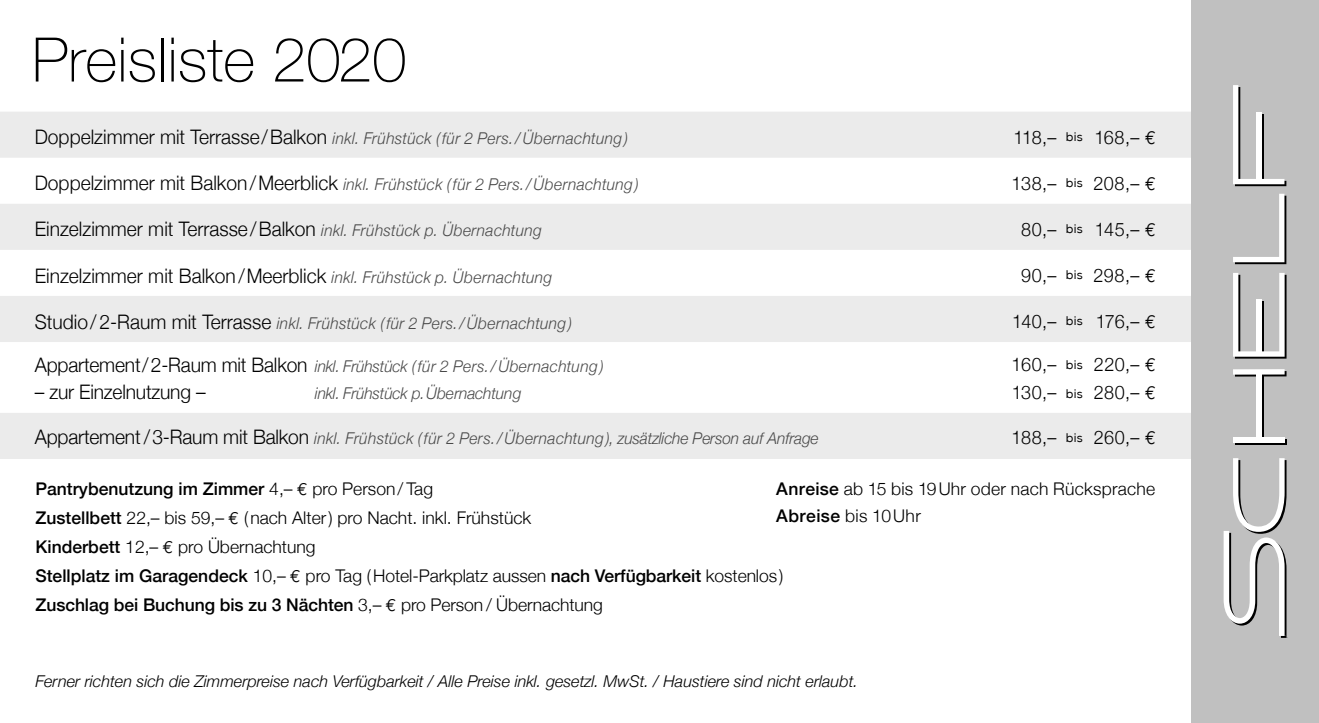
<style>
.page{position:relative;width:1319px;height:723px;background:#fff}
.page>*{position:absolute;margin:0;border:0;box-sizing:border-box;transform-origin:0 0}
.t1{font:61.5px "Helvetica Neue Thin 6";color:#000}
.t2{font:300 20px "Helvetica Neue";color:#000;scale:.96 1}
.t3{font:300 18.75px/28.8px "Helvetica Neue";letter-spacing:.025em;color:#000;scale:.96 1}
.t4{font:300 17.5px/29px "Helvetica Neue";color:#000}
.t5{font:italic 300 16.25px "Helvetica Neue";letter-spacing:.015em;color:#484848;scale:.96 1}
.t6{font:italic 300 16.25px "Helvetica Neue";color:#000}
.t7{font:italic 300 16.25px "Helvetica Neue";letter-spacing:-.01em;color:#484848;scale:.96 1}
.t8{font:12.5px "Nexa";letter-spacing:.02em;color:#000;scale:.96 1}
.s1{font-style:normal;font-size:20px;color:#000}
.s2{font-family:"Euro Mono";font-weight:400}
.s3{font-style:italic;font-size:16.25px;color:#484848}
.s4{font-family:"Nexa";font-weight:400;font-size:12.5px}
.s5{font-weight:500}
</style>
<div class="page">
<svg style="left:0;top:112px;width:1191px;height:347px;fill:#ebebeb"></svg>
<div style="left:1191px;top:0;width:127px;height:723px;background:#c0c0c0"></div>
<svg style="left:1235px;top:371px;width:51px;height:5px"></svg>
<div style="left:1234px;top:439px;width:52px;height:6px;background:#000"></div>
<div style="left:1257px;top:374px;width:6px;height:68px;background:#fff"></div>
<div style="left:1232px;top:369px;width:52px;height:6px;background:#fff"></div>
<div style="left:1232px;top:437px;width:52px;height:6px;background:#fff"></div>
<div style="left:1255px;top:372px;width:6px;height:68px;background:#fff"></div>
<svg style="left:1233px;top:273px;width:53px;height:86px"></svg>
<div style="left:1255px;top:300px;width:6px;height:54px;background:#fff"></div>
<svg style="left:1233px;top:194px;width:53px;height:70px"></svg>
<svg style="left:1233px;top:85px;width:53px;height:101px"></svg>
<div style="left:1255px;top:112px;width:6px;height:70px;background:#fff"></div>
<svg style="left:1223px;top:458px;width:63px;height:180px"></svg>
<h1 class="t1" style="left:32px;top:33px;width:376px">Preisliste 2020</h1>
<p class="t5" style="left:35px;top:126px;width:619px"><span class="s1">Doppelzimmer mit Terrasse / Balkon</span> inkl. Frühstück (für 2 Pers./Übernachtung)</p>
<p class="t3" style="left:1013px;top:121px;width:150px">118,– <sup>bis</sup> 168,– <span class="s2">€</span></p>
<p class="t5" style="left:35px;top:172px;width:630px"><span class="s1">Doppelzimmer mit Balkon / Meerblick</span> inkl. Frühstück (für 2 Pers./Übernachtung)</p>
<p class="t3" style="left:1011px;top:167px;width:152px">138,– <sup>bis</sup> 208,– <span class="s2">€</span></p>
<p class="t2" style="left:35px;top:213px;width:529px">Einzelzimmer mit Terrasse / Balkon <span class="s3">inkl. Frühstück p. Übernachtung</span></p>
<p class="t3" style="left:1021px;top:213px;width:142px">80,– <sup>bis</sup> 145,– <span class="s2">€</span></p>
<p class="t2" style="left:35px;top:259px;width:540px">Einzelzimmer mit Balkon / Meerblick <span class="s3">inkl. Frühstück p. Übernachtung</span></p>
<p class="t3" style="left:1020px;top:259px;width:142px">90,– <sup>bis</sup> 298,– <span class="s2">€</span></p>
<p class="t5" style="left:35px;top:310px;width:561px"><span class="s1">Studio / 2-Raum mit Terrasse</span> inkl. Frühstück (für 2 Pers./Übernachtung)</p>
<p class="t3" style="left:1011px;top:306px;width:151px">140,– <sup>bis</sup> 176,– <span class="s2">€</span></p>
<p class="t5" style="left:35px;top:353px;width:594px"><span class="s1">Appartement / 2-Raum mit Balkon</span> inkl. Frühstück (für 2 Pers./Übernachtung)</p>
<p class="t2" style="left:35px;top:376px;width:179px">– zur Einzelnutzung –</p>
<p class="t7" style="left:315px;top:381px;width:216px">inkl. Frühstück p. Übernachtung</p>
<p class="t3" style="left:1011px;top:348px;width:48px">160,–<br>130,–</p>
<p class="t8" style="left:1065px;top:357px;width:19px">bis</p>
<p class="t3" style="left:1093px;top:348px;width:66px">220,– <span class="s2">€<br></span>280,– <span class="s2">€</span></p>
<p class="t8" style="left:1065px;top:386px;width:19px">bis</p>
<p class="t5" style="left:35px;top:425px;width:817px"><span class="s1">Appartement / 3-Raum mit Balkon</span> inkl. Frühstück (für 2 Pers./Übernachtung), zusätzliche Person auf Anfrage</p>
<p class="t3" style="left:1011px;top:421px;width:152px">188,– <span class="s4">bis</span> 260,– <span class="s2">€</span></p>
<p class="t4" style="left:35px;top:473px;width:749px"><span class="s5">Pantrybenutzung im Zimmer</span> 4,– <span class="s2">€</span> pro Person / Tag<br><span class="s5">Zustellbett</span> 22,– bis 59,– <span class="s2">€</span> (nach Alter) pro Nacht. inkl. Frühstück<br><span class="s5">Kinderbett</span> 12,– <span class="s2">€</span> pro Übernachtung<br><span class="s5">Stellplatz im Garagendeck</span> 10,– <span class="s2">€</span> pro Tag (Hotel-Parkplatz aussen <span class="s5">nach Verfügbarkeit</span> kostenlos)<br><span class="s5">Zuschlag bei Buchung bis zu 3 Nächten</span> 3,– <span class="s2">€</span> pro Person / Übernachtung</p>
<p class="t4" style="left:776px;top:475px;width:380px;line-height:26.5px"><span class="s5">Anreise</span> ab 15 bis 19Uhr oder nach Rücksprache<br><span class="s5">Abreise</span> bis 10Uhr</p>
<p class="t6" style="left:35px;top:668px;width:824px">Ferner richten sich die Zimmerpreise nach Verfügbarkeit / Alle Preise inkl. gesetzl. MwSt. / Haustiere sind nicht erlaubt.</p>
</div>
